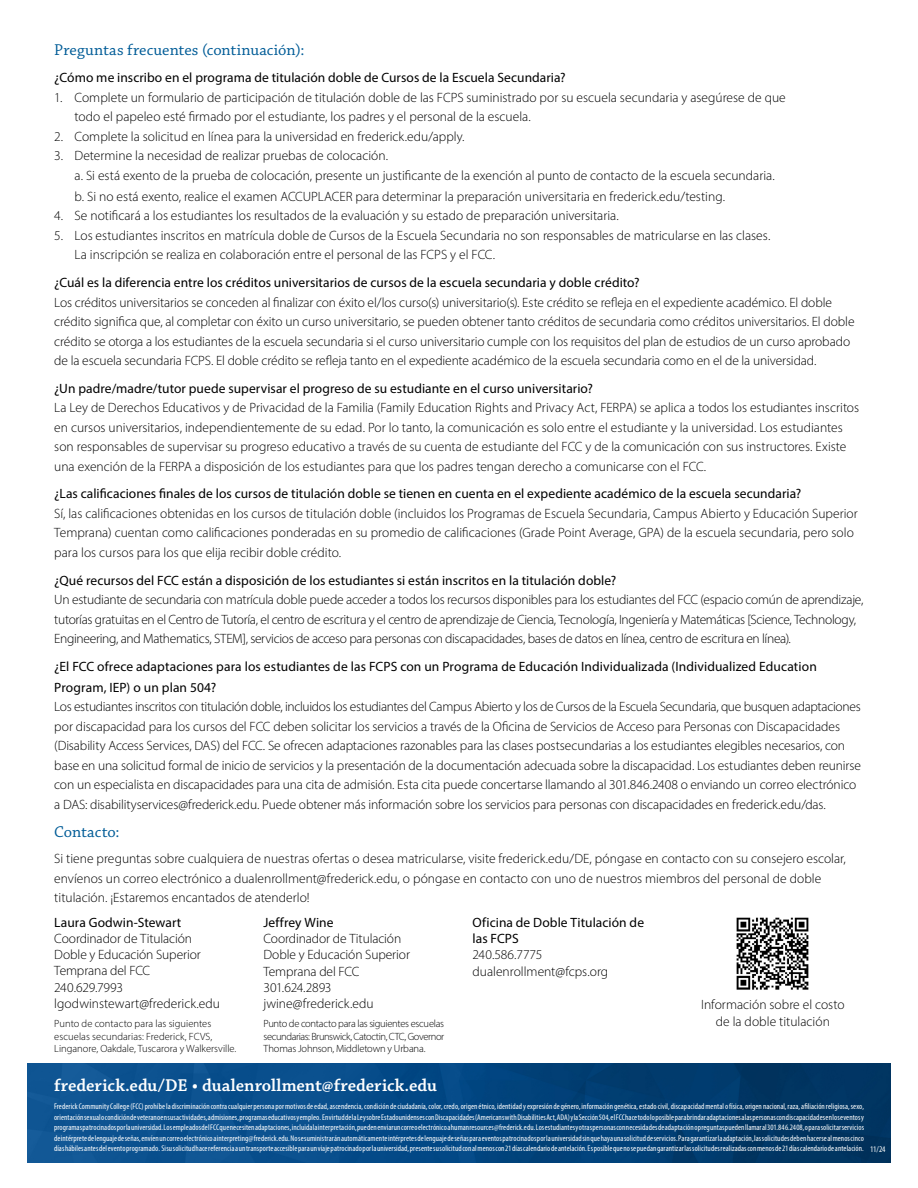
<style>
.page{position:relative;width:918px;height:1188px;background:#fff}
.page>*{position:absolute;margin:0;border:0;box-sizing:border-box;transform-origin:0 0}
.t1{font:600 18px "Chaparral Pro";color:#fff}
.t2{font:16.5px "Chaparral Pro";color:#005c97}
.t3{font:300 13.5px/19.5px "Myriad Pro";letter-spacing:-.005em;color:#000}
.t4{font:13.5px/21px "Myriad Pro";letter-spacing:.005em;color:#000}
.t5{font:300 10.5px/12.6px "Myriad Pro";letter-spacing:-.005em;color:#000}
.t6{font:condensed 8.25px/10.5px "Myriad Pro";letter-spacing:.01em;color:#fff}
.s1{font-size:8.55px}
</style>
<div class="page">
<img style="left:27px;top:1064px;width:864px;height:98px">
<img style="left:736px;top:917px;width:73px;height:73px">
<p class="t2" style="left:54px;top:40px;width:252px">Preguntas frecuentes (continuación):</p>
<p class="t4" style="left:54px;top:67px;width:513px">¿Cómo me inscribo en el programa de titulación doble de Cursos de la Escuela Secundaria?</p>
<p class="t3" style="left:75px;top:87px;width:713px;text-indent:-20px">1. Complete un formulario de participación de titulación doble de las FCPS suministrado por su escuela secundaria y asegúrese de que todo el papeleo esté firmado por el estudiante, los padres y el personal de la escuela.</p>
<p class="t3" style="left:54px;top:126px;width:412px">2. Complete la solicitud en línea para la universidad en frederick.edu/apply.</p>
<p class="t3" style="left:75px;top:146px;width:702px;text-indent:-20px">3. Determine la necesidad de realizar pruebas de colocación.<br>a. Si está exento de la prueba de colocación, presente un justificante de la exención al punto de contacto de la escuela secundaria.</p>
<p class="t3" style="left:75px;top:186px;width:652px">b. Si no está exento, realice el examen ACCUPLACER para determinar la preparación universitaria en frederick.edu/testing.</p>
<p class="t3" style="left:54px;top:206px;width:566px">4. Se notificará a los estudiantes los resultados de la evaluación y su estado de preparación universitaria.</p>
<p class="t3" style="left:75px;top:225px;width:697px;text-indent:-20px">5. Los estudiantes inscritos en matrícula doble de Cursos de la Escuela Secundaria no son responsables de matricularse en las clases.<br>La inscripción se realiza en colaboración entre el personal de las FCPS y el FCC.</p>
<p class="t4" style="left:54px;top:272px;width:587px">¿Cuál es la diferencia entre los créditos universitarios de cursos de la escuela secundaria y doble crédito?</p>
<p class="t3" style="left:54px;top:292px;width:802px">Los créditos universitarios se conceden al finalizar con éxito el/los curso(s) universitario(s). Este crédito se refleja en el expediente académico. El doble crédito significa que, al completar con éxito un curso universitario, se pueden obtener tanto créditos de secundaria como créditos universitarios. El doble crédito se otorga a los estudiantes de la escuela secundaria si el curso universitario cumple con los requisitos del plan de estudios de un curso aprobado de la escuela secundaria FCPS. El doble crédito se refleja tanto en el expediente académico de la escuela secundaria como en el de la universidad.</p>
<p class="t4" style="left:54px;top:378px;width:540px">¿Un padre/madre/tutor puede supervisar el progreso de su estudiante en el curso universitario?</p>
<p class="t3" style="left:54px;top:398px;width:806px">La Ley de Derechos Educativos y de Privacidad de la Familia (Family Education Rights and Privacy Act, FERPA) se aplica a todos los estudiantes inscritos en cursos universitarios, independientemente de su edad. Por lo tanto, la comunicación es solo entre el estudiante y la universidad. Los estudiantes son responsables de supervisar su progreso educativo a través de su cuenta de estudiante del FCC y de la comunicación con sus instructores. Existe una exención de la FERPA a disposición de los estudiantes para que los padres tengan derecho a comunicarse con el FCC.</p>
<p class="t4" style="left:54px;top:483px;width:748px">¿Las calificaciones finales de los cursos de titulación doble se tienen en cuenta en el expediente académico de la escuela secundaria?</p>
<p class="t3" style="left:54px;top:504px;width:805px">Sí, las calificaciones obtenidas en los cursos de titulación doble (incluidos los Programas de Escuela Secundaria, Campus Abierto y Educación Superior<br>Temprana) cuentan como calificaciones ponderadas en su promedio de calificaciones (Grade Point Average, GPA) de la escuela secundaria, pero solo para los cursos para los que elija recibir doble crédito.</p>
<p class="t4" style="left:54px;top:569px;width:564px">¿Qué recursos del FCC están a disposición de los estudiantes si están inscritos en la titulación doble?</p>
<p class="t3" style="left:54px;top:590px;width:811px">Un estudiante de secundaria con matrícula doble puede acceder a todos los recursos disponibles para los estudiantes del FCC (espacio común de aprendizaje, tutorías gratuitas en el Centro de Tutoría, el centro de escritura y el centro de aprendizaje de Ciencia, Tecnología, Ingeniería y Matemáticas [Science, Technology,<br>Engineering, and Mathematics, STEM], servicios de acceso para personas con discapacidades, bases de datos en línea, centro de escritura en línea).</p>
<p class="t4" style="left:54px;top:656px;width:764px">¿El FCC ofrece adaptaciones para los estudiantes de las FCPS con un Programa de Educación Individualizada (Individualized Education<br>Program, IEP) o un plan 504?</p>
<p class="t3" style="left:54px;top:697px;width:808px">Los estudiantes inscritos con titulación doble, incluidos los estudiantes del Campus Abierto y los de Cursos de la Escuela Secundaria, que busquen adaptaciones por discapacidad para los cursos del FCC deben solicitar los servicios a través de la Oficina de Servicios de Acceso para Personas con Discapacidades (Disability Access Services, DAS) del FCC. Se ofrecen adaptaciones razonables para las clases postsecundarias a los estudiantes elegibles necesarios, con base en una solicitud formal de inicio de servicios y la presentación de la documentación adecuada sobre la discapacidad. Los estudiantes deben reunirse con un especialista en discapacidades para una cita de admisión. Esta cita puede concertarse llamando al 301.846.2408 o enviando un correo electrónico a DAS: disabilityservices@frederick.edu. Puede obtener más información sobre los servicios para personas con discapacidades en frederick.edu/das.</p>
<p class="t2" style="left:54px;top:822px;width:67px">Contacto:</p>
<p class="t3" style="left:54px;top:849px;width:793px">Si tiene preguntas sobre cualquiera de nuestras ofertas o desea matricularse, visite frederick.edu/DE, póngase en contacto con su consejero escolar, envíenos un correo electrónico a dualenrollment@frederick.edu, o póngase en contacto con uno de nuestros miembros del personal de doble titulación. ¡Estaremos encantados de atenderlo!</p>
<p class="t4" style="left:54px;top:912px;width:129px">Laura Godwin-Stewart</p>
<p class="t3" style="left:54px;top:930px;width:167px;line-height:16.2px">Coordinador de Titulación<br>Doble y Educación Superior<br>Temprana del FCC<br>240.629.7993 lgodwinstewart@frederick.edu</p>
<p class="t5" style="left:54px;top:1017px;width:184px">Punto de contacto para las siguientes escuelas secundarias: Frederick, FCVS,<br>Linganore, Oakdale, Tuscarora y Walkersville.</p>
<p class="t4" style="left:263px;top:912px;width:72px">Jeffrey Wine</p>
<p class="t3" style="left:263px;top:930px;width:148px;line-height:16.2px">Coordinador de Titulación<br>Doble y Educación Superior<br>Temprana del FCC<br>301.624.2893 jwine@frederick.edu</p>
<p class="t5" style="left:263px;top:1017px;width:182px;text-align:justify">Punto de contacto para las siguientes escuelas secundarias: Brunswick, Catoctin, CTC, Governor Thomas Johnson, Middletown y Urbana.</p>
<p class="t4" style="left:473px;top:914px;width:173px;line-height:16.2px">Oficina de Doble Titulación de las FCPS</p>
<p class="t3" style="left:473px;top:947px;width:137px;line-height:16.2px">240.586.7775 dualenrollment@fcps.org</p>
<p class="t3" style="left:701px;top:997px;width:145px;line-height:16.5px;text-align:center">Información sobre el costo de la doble titulación</p>
<h1 class="t1" style="left:54px;top:1075px;width:384px">frederick.edu/DE • dualenrollment@frederick.edu</h1>
<p class="t6" style="left:54px;top:1101px;width:833px">Frederick Community College (FCC) prohíbe la discriminación contra cualquier persona por motivos de edad, ascendencia, condición de ciudadanía, color, credo, origen étnico, identidad y expresión de género, información genética, estado civil, discapacidad mental o física, origen nacional, raza, afiliación religiosa, sexo, orientación sexual o condición de veterano en sus actividades, admisiones, programas educativos y empleo. En virtud de la Ley sobre Estadounidenses con Discapacidades (Americans with Disabilities Act, ADA) y la Sección 504, el FCC hace todo lo posible para brindar adaptaciones a las personas con discapacidades en los eventos y programas patrocinados por la universidad. Los empleados del FCC que necesiten adaptaciones, incluida la interpretación, pueden enviar un correo electrónico a humanresources@frederick.edu. Los estudiantes y otras personas con necesidades de adaptación o preguntas pueden llamar al 301.846.2408, o para solicitar servicios<br>de intérprete de lenguaje de señas, envíen un correo electrónico a interpreting@frederick.edu. No se suministrarán automáticamente intérpretes de lenguaje de señas para eventos patrocinados por la universidad sin que haya una solicitud de servicios. Para garantizar la adaptación, las solicitudes deben hacerse al menos cinco<br>días hábiles antes del evento programado. Si su solicitud hace referencia a un transporte accesible para un viaje patrocinado por la universidad, presente su solicitud con al menos con 21 días calendario de antelación. Es posible que no se puedan garantizar las solicitudes realizadas con menos de 21 días calendario de antelación. <span class="s1">11/24</span></p>
</div>
